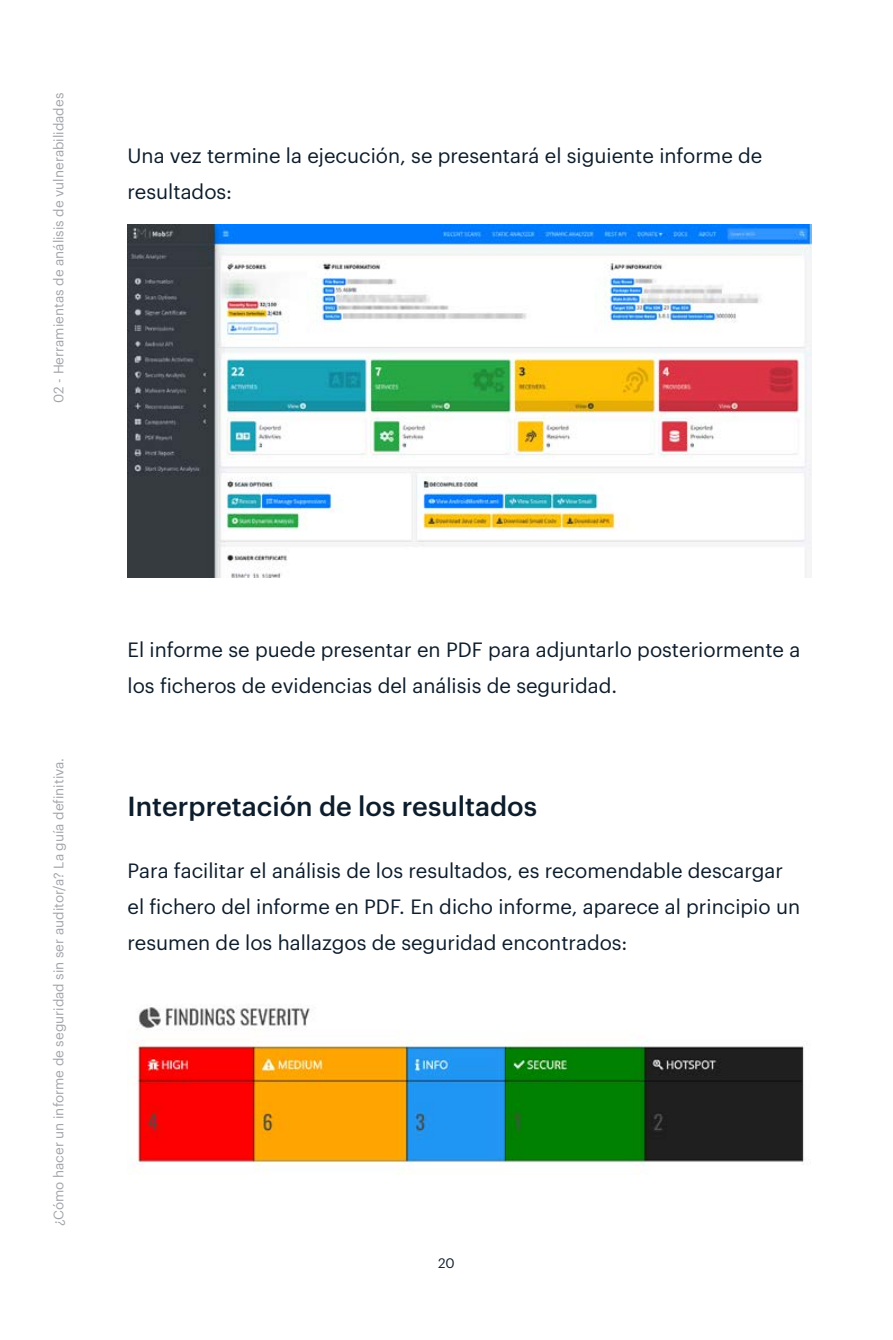
<style>
.page{position:relative;width:893px;height:1340px;background:#fff}
.page>*{position:absolute;margin:0;border:0;box-sizing:border-box;transform-origin:0 0}
.t1{font:500 27px "Graphik";color:#0d1d2c}
.t2{font:20.25px/36px "Graphik";color:#0d1d2c}
.t3{font:13.5px "Graphik";color:#a2a4a9}
.t4{font:13.5px "Graphik";color:#0d1d2c}
</style>
<div class="page">
<img style="left:128px;top:225px;width:684px;height:353px">
<img style="left:136px;top:1005px;width:668px;height:169px">
<p class="t3" style="left:49px;top:403px;width:311px;rotate:-90deg">02 - Herramientas de análisis de vulnerabilidades</p>
<p class="t2" style="left:128px;top:136px;width:636px">Una vez termine la ejecución, se presentará el siguiente informe de resultados:</p>
<p class="t3" style="left:49px;top:1226px;width:470px;rotate:-90deg">¿Cómo hacer un informe de seguridad sin ser auditor/a? La guía definitiva.</p>
<p class="t2" style="left:128px;top:630px;width:674px">El informe se puede presentar en PDF para adjuntarlo posteriormente a los ficheros de evidencias del análisis de seguridad.</p>
<h1 class="t1" style="left:128px;top:785px;width:411px">Interpretación de los resultados</h1>
<p class="t2" style="left:128px;top:850px;width:674px">Para facilitar el análisis de los resultados, es recomendable descargar el fichero del informe en PDF. En dicho informe, aparece al principio un resumen de los hallazgos de seguridad encontrados:</p>
<p class="t4" style="left:438px;top:1252px;width:18px">20</p>
</div>
